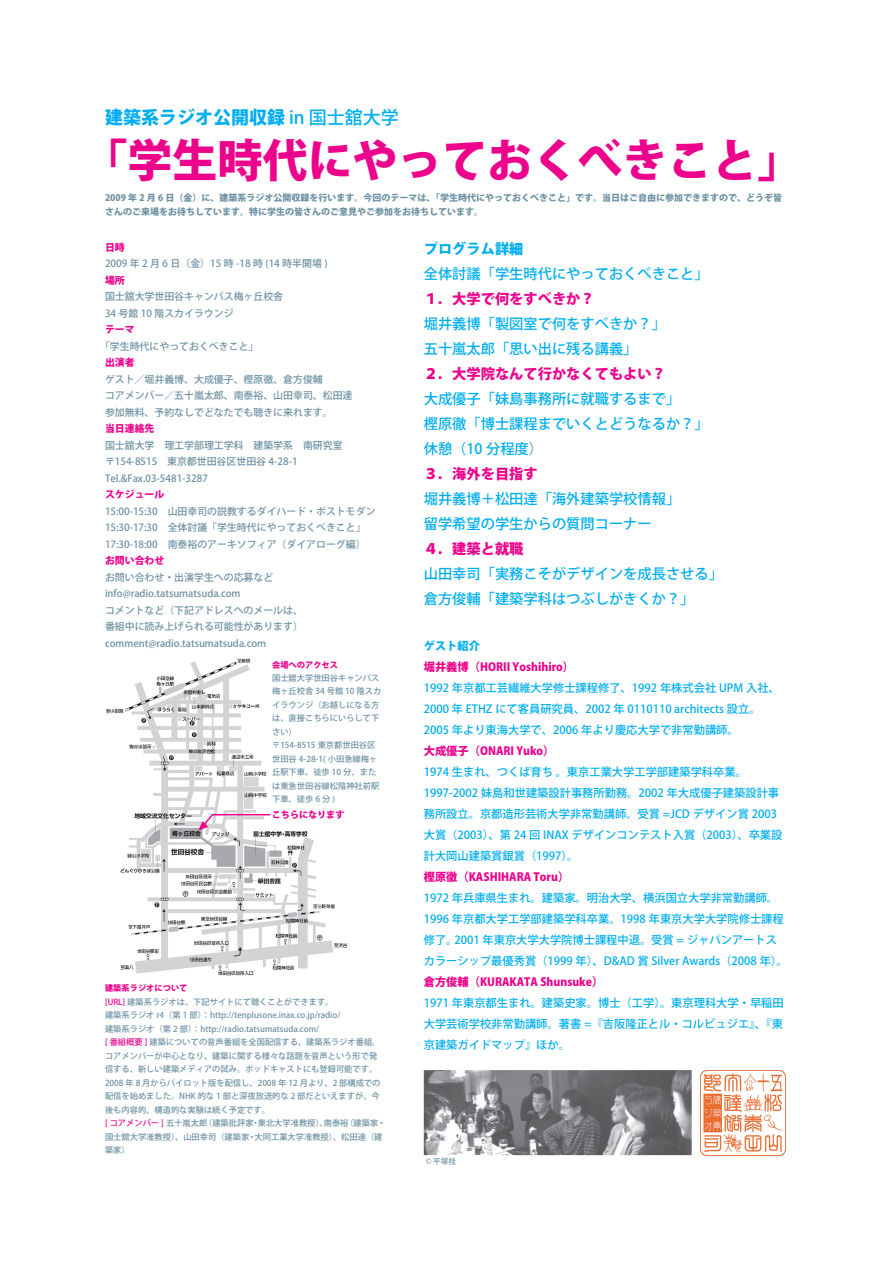
<style>
.page{position:relative;width:893px;height:1263px;background:#fff}
.page>*{position:absolute;margin:0;border:0;box-sizing:border-box;transform-origin:0 0}
.t1{font:800 45px "Koz Go Pro";color:#ed028c}
.t2{font:800 18px "Koz Go Pro";color:#00aeef}
.t3{font:500 14.25px/24.9px "Koz Go Pro";color:#00aeef}
.t4{font:800 14.25px "Koz Go Pro";color:#ed028c}
.t5{font:800 14.25px "Koz Go Pro";color:#00aeef}
.t6{font:500 11.25px/21px "Koz Go Pro";color:#00aeef}
.t7{font:800 11.25px "Koz Go Pro";color:#ed028c}
.t8{font:800 11.25px "Koz Go Pro";color:#00aeef}
.t9{font:500 9.9px/16.5px "Koz Go Pro";color:#6c91a2}
.t10{font:800 9.9px "Koz Go Pro";color:#ed028c}
.t11{font:800 9px/13.5px "Koz Go Pro";color:#6c91a2}
.t12{font:800 9px "Koz Go Pro";color:#ed028c}
.t13{font:500 8.25px/13.5px "Koz Go Pro";color:#6c91a2}
.t14{font:800 8.25px "Koz Go Pro";color:#ed028c}
.t15{font:500 7.5px "Koz Go Pro";color:#6c91a2}
.s1{font-weight:500}
.s2{font-weight:800;color:#ed028c}
.s3{color:#ed028c}
.s4{color:#6c91a2}
</style>
<div class="page">
<img style="left:106px;top:658px;width:242px;height:318px">
<svg style="left:198px;top:813px;width:74px;height:18px"></svg>
<img style="left:701px;top:1070px;width:85px;height:85px">
<img style="left:424px;top:1070px;width:268px;height:85px">
<h2 class="t2" style="left:105px;top:105px;width:295px">建築系ラジオ公開収録 <span class="s1">in 国士舘大学</span></h2>
<h1 class="t1" style="left:82px;top:131px;width:721px">「学生時代にやっておくべきこと」</h1>
<p class="t11" style="left:105px;top:192px;width:679px">2009 年 2 月 6 日（金）に、建築系ラジオ公開収録を行います。今回のテーマは、「学生時代にやっておくべきこと」です。当日はご自由に参加できますので、どうぞ皆さんのご来場をお待ちしています。特に学生の皆さんのご意見やご参加をお待ちしています。</p>
<p class="t10" style="left:105px;top:240px;width:21px">日時</p>
<p class="t9" style="left:105px;top:256px;width:224px">2009 年 2 月 6 日（金）15 時 -18 時 (14 時半開場 )</p>
<p class="t10" style="left:105px;top:273px;width:21px">場所</p>
<p class="t9" style="left:105px;top:289px;width:180px">国士舘大学世田谷キャンパス梅ヶ丘校舎<br>34 号館 10 階スカイラウンジ</p>
<p class="t10" style="left:105px;top:323px;width:31px">テーマ</p>
<p class="t9" style="left:100px;top:338px;width:160px">「学生時代にやっておくべきこと」</p>
<p class="t10" style="left:105px;top:356px;width:31px">出演者</p>
<p class="t9" style="left:105px;top:371px;width:249px">ゲスト／堀井義博、大成優子、樫原徹、倉方俊輔<br>コアメンバー／五十嵐太郎、南泰裕、山田幸司、松田達参加無料、予約なしでどなたでも聴きに来れます。</p>
<p class="t10" style="left:105px;top:422px;width:51px">当日連絡先</p>
<p class="t9" style="left:105px;top:437px;width:239px">国士舘大学　理工学部理工学科　建築学系　南研究室〒154-8515　東京都世田谷区世田谷 4-28-1<br>Tel.&amp;Fax.03-5481-3287</p>
<p class="t10" style="left:105px;top:488px;width:61px">スケジュール</p>
<p class="t9" style="left:105px;top:503px;width:272px">15:00-15:30　山田幸司の説教するダイハード・ポストモダン<br>15:30-17:30　全体討議「学生時代にやっておくべきこと」<br>17:30-18:00　南泰裕のアーキソフィア（ダイアローグ編）</p>
<p class="t10" style="left:105px;top:554px;width:61px">お問い合わせ</p>
<p class="t9" style="left:105px;top:569px;width:199px">お問い合わせ・出演学生への応募などinfo@radio.tatsumatsuda.com<br>コメントなど（下記アドレスへのメールは、番組中に読み上げられる可能性があります）comment@radio.tatsumatsuda.com</p>
<p class="t14" style="left:272px;top:659px;width:67px">会場へのアクセス</p>
<p class="t13" style="left:272px;top:672px;width:111px">国士舘大学世田谷キャンパス梅ヶ丘校舎 34 号館 10 階スカイラウンジ（お越しになる方は、直接こちらにいらして下さい）<br>〒154-8515 東京都世田谷区世田谷 4-28-1( 小田急線梅ヶ丘駅下車、徒歩 10 分、または東急世田谷線松陰神社前駅下車、徒歩 6 分 )</p>
<p class="t12" style="left:272px;top:809px;width:74px">こちらになります</p>
<p class="t13" style="left:105px;top:982px;width:282px"><span class="s2">建築系ラジオについて<br></span><span class="s3">[URL]</span> 建築系ラジオは、下記サイトにて聴くことができます。<br>建築系ラジオ r4（第 1 部）：http://tenplusone.inax.co.jp/radio/<br>建築系ラジオ（第 2 部）：http://radio.tatsumatsuda.com/<br><span class="s3">[ 番組概要 ]</span> 建築についての音声番組を全国配信する、建築系ラジオ番組。コアメンバーが中心となり、建築に関する様々な話題を音声という形で発信する、新しい建築メディアの試み。ポッドキャストにも登録可能です。2008 年 8 月からパイロット版を配信し、2008 年 12 月より、2 部構成での配信を始めました。NHK 的な 1 部と深夜放送的な 2 部だといえますが、今後も内容的、構造的な実験は続く予定です。<br><span class="s3">[ コアメンバー ]</span> 五十嵐太郎（建築批評家・東北大学准教授）、南泰裕（建築家・国士舘大学准教授）、山田幸司（建築家・大同工業大学准教授）、松田達（建築家）</p>
<h3 class="t5" style="left:424px;top:240px;width:101px">プログラム詳細</h3>
<h3 class="t3" style="left:424px;top:262px;width:286px">全体討議「学生時代にやっておくべきこと」</h3>
<h3 class="t4" style="left:424px;top:290px;width:172px">１．大学で何をすべきか？</h3>
<h3 class="t3" style="left:424px;top:312px;width:244px">堀井義博「製図室で何をすべきか？」五十嵐太郎「思い出に残る講義」</h3>
<h3 class="t4" style="left:424px;top:365px;width:244px">２．大学院なんて行かなくてもよい？</h3>
<h3 class="t3" style="left:424px;top:387px;width:286px">大成優子「妹島事務所に就職するまで」<br>樫原徹「博士課程までいくとどうなるか？」休憩（10 分程度<span class="s4">）<br></span><span class="s2">３．海外を目指す</span></h3>
<h3 class="t3" style="left:424px;top:487px;width:258px">堀井義博＋松田達「海外建築学校情報」留学希望の学生からの質問コーナー</h3>
<h3 class="t4" style="left:424px;top:539px;width:101px">４．建築と就職</h3>
<h3 class="t3" style="left:424px;top:562px;width:301px">山田幸司「実務こそがデザインを成長させる」倉方俊輔「建築学科はつぶしがきくか？」</h3>
<h3 class="t8" style="left:424px;top:638px;width:58px">ゲスト紹介</h3>
<h3 class="t7" style="left:424px;top:659px;width:152px">堀井義博（HORII Yoshihiro）</h3>
<h3 class="t6" style="left:424px;top:678px;width:358px">1992 年京都工芸繊維大学修士課程修了、1992 年株式会社 UPM 入社、<br>2000 年 ETHZ にて客員研究員、2002 年 0110110 architects 設立。<br>2005 年より東海大学で、2006 年より慶応大学で非常勤講師。</h3>
<h3 class="t7" style="left:424px;top:743px;width:132px">大成優子（ONARI Yuko）</h3>
<h3 class="t6" style="left:424px;top:762px;width:360px">1974 生まれ、つくば育ち 。東京工業大学工学部建築学科卒業。1997-2002 妹島和世建築設計事務所勤務。2002 年大成優子建築設計事務所設立。京都造形芸術大学非常勤講師。受賞 =JCD デザイン賞 2003大賞（2003）、第 24 回 INAX デザインコンテスト入賞（2003）、卒業設計大岡山建築賞銀賞（1997）。</h3>
<h3 class="t7" style="left:424px;top:869px;width:147px">樫原徹（KASHIHARA Toru）</h3>
<h3 class="t6" style="left:424px;top:888px;width:365px">1972 年兵庫県生まれ。建築家。明治大学、横浜国立大学非常勤講師。1996 年京都大学工学部建築学科卒業。1998 年東京大学大学院修士課程修了。2001 年東京大学大学院博士課程中退。受賞 = ジャパンアートスカラーシップ最優秀賞（1999 年）、D&amp;AD 賞 Silver Awards（2008 年）。</h3>
<h3 class="t7" style="left:424px;top:974px;width:181px">倉方俊輔（KURAKATA Shunsuke）</h3>
<h3 class="t6" style="left:424px;top:993px;width:361px;text-align:justify">1971 年東京都生まれ。建築史家。博士（工学）。東京理科大学・早稲田大学芸術学校非常勤講師。著書 =『吉阪隆正とル・コルビュジエ』、『東京建築ガイドマップ』ほか。</h3>
<p class="t15" style="left:426px;top:1156px;width:32px">© 平塚桂</p>
</div>
